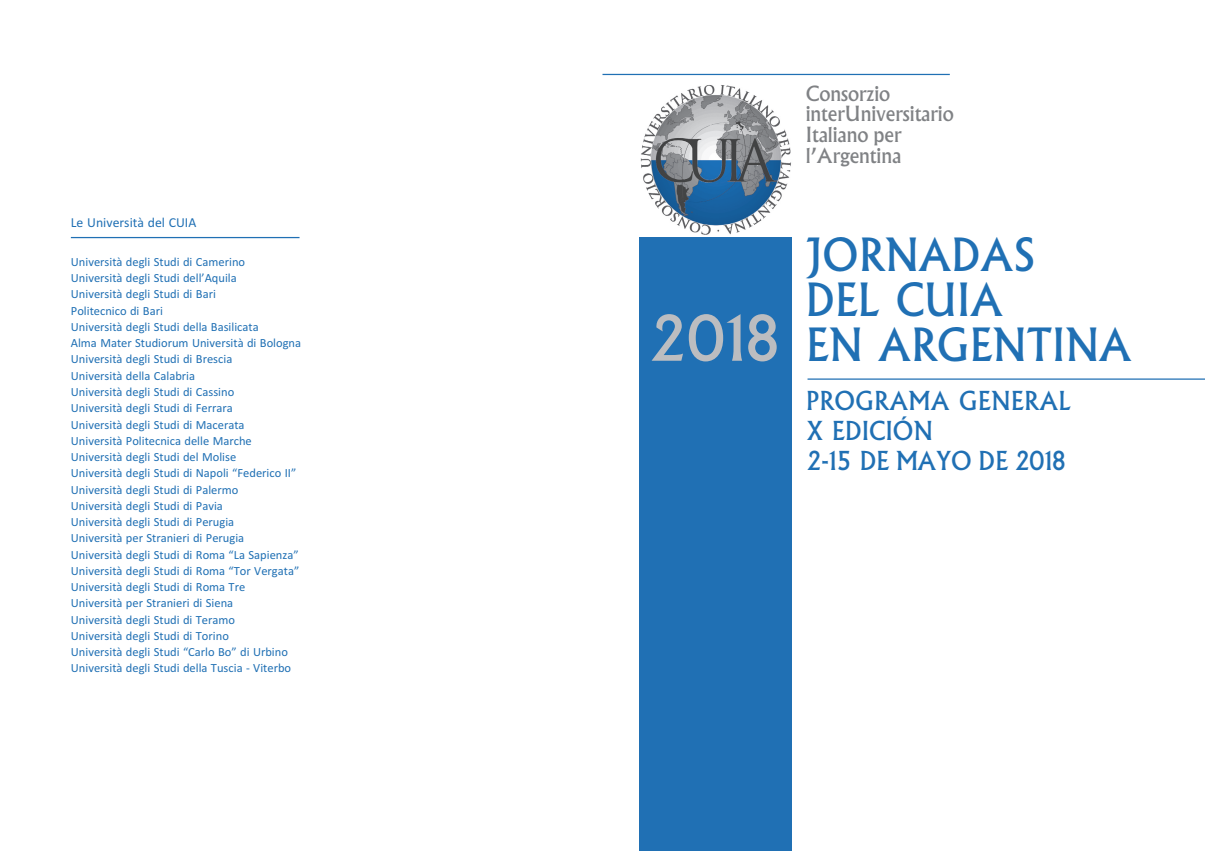
<style>
.page{position:relative;width:1205px;height:851px;background:#fff}
.page>*{position:absolute;margin:0;border:0;box-sizing:border-box;transform-origin:0 0}
.t1{font:500 60px "Albertus";color:#bcbdc0}
.t2{font:500 43.75px/45px "Albertus";color:#2070b4;scale:.95 1}
.t3{font:500 25px/30px "Albertus";color:#2070b4;scale:.95 1}
.t4{font:500 20px/20.6px "Albertus";color:#808285}
.t5{font:13.75px "Calibri";color:#2070b4}
.t6{font:12.5px/16.2px "Calibri";color:#2070b4}
</style>
<div class="page">
<img style="left:636px;top:83px;width:159px;height:154px;border-radius:50%">
<div style="left:639px;top:237px;width:152px;height:613px;background:#2070b4"></div>
<hr style="left:807px;top:378px;width:398px;height:1px;background:#2070b4">
<hr style="left:602px;top:74px;width:348px;height:1px;background:#2070b4">
<hr style="left:71px;top:237px;width:228px;height:1px;background:#2070b4">
<p class="t5" style="left:71px;top:217px;width:127px">Le Università del CUIA</p>
<p class="t6" style="left:71px;top:254px;width:232px">Università degli Studi di Camerino<br>Università degli Studi dell’Aquila<br>Università degli Studi di Bari<br>Politecnico di Bari<br>Università degli Studi della Basilicata<br>Alma Mater Studiorum Università di Bologna Università degli Studi di Brescia<br>Università della Calabria<br>Università degli Studi di Cassino<br>Università degli Studi di Ferrara<br>Università degli Studi di Macerata<br>Università Politecnica delle Marche Università degli Studi del Molise<br>Università degli Studi di Napoli “Federico II” Università degli Studi di Palermo<br>Università degli Studi di Pavia<br>Università degli Studi di Perugia<br>Università per Stranieri di Perugia<br>Università degli Studi di Roma “La Sapienza” Università degli Studi di Roma “Tor Vergata” Università degli Studi di Roma Tre<br>Università per Stranieri di Siena<br>Università degli Studi di Teramo<br>Università degli Studi di Torino<br>Università degli Studi “Carlo Bo” di Urbino Università degli Studi della Tuscia - Viterbo</p>
<h1 class="t1" style="left:649px;top:305px;width:133px">2018</h1>
<h3 class="t4" style="left:806px;top:83px;width:149px">Consorzio interUniversitario<br>Italiano per l’Argentina</h3>
<h2 class="t2" style="left:806px;top:233px;width:345px">JORNADAS<br>DEL CUIA<br>EN ARGENTINA</h2>
<h3 class="t3" style="left:807px;top:386px;width:280px">PROGRAMA GENERAL<br>X EDICIÓN<br>2-15 DE MAYO DE 2018</h3>
</div>
